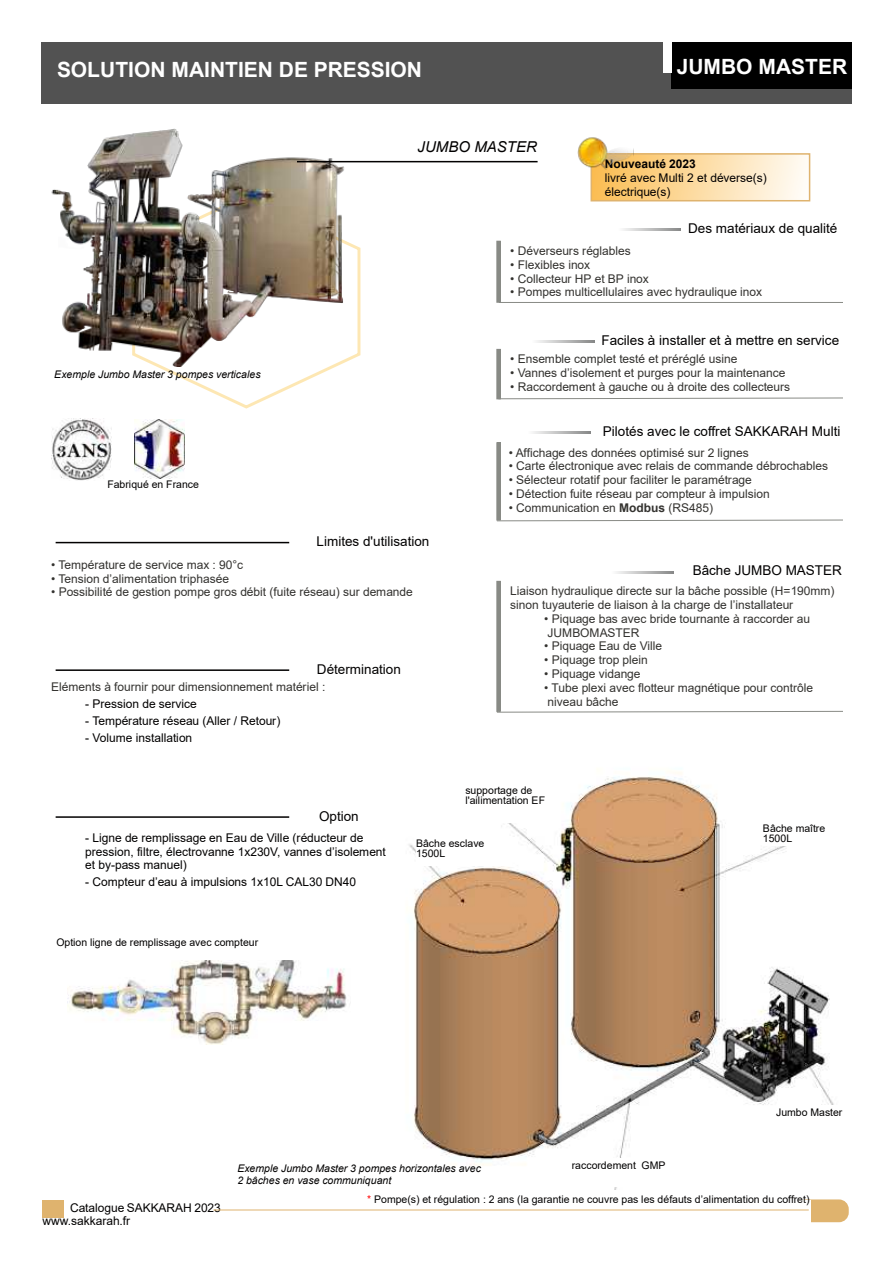
<style>
.page{position:relative;width:893px;height:1263px;background:#fff}
.page>*{position:absolute;margin:0;border:0;box-sizing:border-box;transform-origin:0 0}
.t1{font:700 21px "Arial";color:#fff}
.t2{font:italic 15px "Arial";color:#020000}
.t3{font:13.5px "Arial";color:#020000}
.t4{font:12px/13.8px "Arial";letter-spacing:-.005em;color:#33322f}
.t5{font:12px/13.8px "Arial";letter-spacing:-.005em;color:#020000}
.t6{font:700 12px "Arial";letter-spacing:-.005em;color:#020000}
.t7{font:10.5px/10.5px "Arial";color:#020000}
.t8{font:italic 10.5px/12px "Arial";color:#020000}
.s1{font-weight:700}
.s2{color:#f00}
</style>
<div class="page">
<div style="left:797px;top:1200px;width:51px;height:21px;background:#dfb36e;border-radius:9px"></div>
<div style="left:796px;top:1199px;width:53px;height:23px;border:2px solid #dfb36e;border-radius:9px"></div>
<div style="left:43px;top:1200px;width:21px;height:17px;background:#dfb36e"></div>
<div style="left:781px;top:1200px;width:30px;height:30px;background:#fff"></div>
<hr style="left:213px;top:1209px;width:596px;height:1px;background:#dfb36e">
<svg style="left:156px;top:366px;width:181px;height:43px"></svg>
<img style="left:67px;top:960px;width:280px;height:85px">
<div style="left:41px;top:42px;width:811px;height:62px;background:#525252"></div>
<div style="left:671px;top:42px;width:181px;height:47px;background:#000"></div>
<div style="left:663px;top:9px;width:8px;height:64px;background:#fff"></div>
<hr style="left:497px;top:241px;width:3px;height:61px;background:#888a85">
<div style="left:496px;top:241px;width:5px;height:62px;border:1px solid #888a85"></div>
<hr style="left:499px;top:302px;width:344px;height:1px;background:#888a85">
<svg style="left:496px;top:519px;width:347px;height:3px"></svg>
<hr style="left:497px;top:443px;width:3px;height:77px;background:#888a85">
<div style="left:496px;top:442px;width:5px;height:78px;border:1px solid #888a85"></div>
<hr style="left:497px;top:349px;width:3px;height:50px;background:#888a85">
<div style="left:496px;top:349px;width:5px;height:50px;border:1px solid #888a85"></div>
<hr style="left:56px;top:542px;width:233px;height:1px;background:#020000">
<img style="left:134px;top:419px;width:51px;height:60px">
<img style="left:52px;top:418px;width:59px;height:62px">
<svg style="left:497px;top:397px;width:346px;height:3px"></svg>
<img style="left:51px;top:128px;width:328px;height:238px">
<hr style="left:297px;top:161px;width:241px;height:1px;background:#020000">
<svg style="left:497px;top:710px;width:346px;height:3px"></svg>
<hr style="left:497px;top:581px;width:3px;height:130px;background:#888a85">
<div style="left:496px;top:581px;width:5px;height:131px;border:1px solid #888a85"></div>
<hr style="left:56px;top:669px;width:233px;height:2px;background:#020000">
<div style="left:591px;top:154px;width:219px;height:47px;background:linear-gradient(to right,#fbbc50,#fffdf9)"></div>
<div style="left:590px;top:153px;width:220px;height:48px;border:2px solid #dfb36e"></div>
<img style="left:577px;top:137px;width:57px;height:38px">
<img style="left:409px;top:772px;width:425px;height:417px">
<hr style="left:56px;top:816px;width:233px;height:2px;background:#020000">
<div style="left:763px;top:821px;width:75px;height:24px;background:#fff"></div>
<div style="left:776px;top:1105px;width:72px;height:28px;background:#fff"></div>
<div style="left:572px;top:1158px;width:116px;height:28px;background:#fff"></div>
<div style="left:416px;top:836px;width:96px;height:29px;background:#fff"></div>
<div style="left:465px;top:783px;width:92px;height:39px;background:#fff"></div>
<h1 class="t1" style="left:57px;top:58px;width:367px">SOLUTION MAINTIEN DE PRESSION</h1>
<h1 class="t1" style="left:677px;top:55px;width:172px">JUMBO MASTER</h1>
<p class="t2" style="left:418px;top:138px;width:121px">JUMBO MASTER</p>
<p class="t6" style="left:605px;top:158px;width:92px">Nouveauté 2023</p>
<p class="t5" style="left:605px;top:171px;width:164px">livré avec Multi 2 et déverse(s) électrique(s)</p>
<p class="t3" style="left:688px;top:221px;width:151px">Des matériaux de qualité</p>
<p class="t4" style="left:510px;top:244px;width:122px">• Déverseurs réglables</p>
<p class="t4" style="left:510px;top:258px;width:81px">• Flexibles inox</p>
<p class="t4" style="left:510px;top:272px;width:140px">• Collecteur HP et BP inox</p>
<p class="t4" style="left:510px;top:285px;width:253px">• Pompes multicellulaires avec hydraulique inox</p>
<p class="t8" style="left:54px;top:368px;width:208px">Exemple Jumbo Master 3 pompes verticales</p>
<p class="t7" style="left:107px;top:479px;width:93px">Fabriqué en France</p>
<p class="t3" style="left:317px;top:534px;width:114px">Limites d'utilisation</p>
<p class="t4" style="left:51px;top:558px;width:194px">• Température de service max : 90°c</p>
<p class="t4" style="left:51px;top:571px;width:179px">• Tension d’alimentation triphasée</p>
<p class="t4" style="left:51px;top:585px;width:363px">• Possibilité de gestion pompe gros débit (fuite réseau) sur demande</p>
<p class="t3" style="left:317px;top:661px;width:86px">Détermination</p>
<p class="t4" style="left:51px;top:680px;width:276px">Eléments à fournir pour dimensionnement matériel :</p>
<p class="t5" style="left:85px;top:697px;width:113px">- Pression de service</p>
<p class="t5" style="left:85px;top:714px;width:197px">- Température réseau (Aller / Retour)</p>
<p class="t5" style="left:85px;top:731px;width:109px">- Volume installation</p>
<p class="t3" style="left:601px;top:332px;width:239px">Faciles à installer et à mettre en service</p>
<p class="t4" style="left:510px;top:352px;width:229px">• Ensemble complet testé et préréglé usine</p>
<p class="t4" style="left:510px;top:366px;width:277px">• Vannes d’isolement et purges pour la maintenance</p>
<p class="t4" style="left:510px;top:380px;width:281px">• Raccordement à gauche ou à droite des collecteurs</p>
<p class="t3" style="left:603px;top:424px;width:239px">Pilotés avec le coffret SAKKARAH Multi</p>
<p class="t4" style="left:509px;top:445px;width:242px">• Affichage des données optimisé sur 2 lignes</p>
<p class="t4" style="left:509px;top:459px;width:321px">• Carte électronique avec relais de commande débrochables</p>
<p class="t4" style="left:509px;top:473px;width:245px">• Sélecteur rotatif pour faciliter le paramétrage</p>
<p class="t4" style="left:509px;top:487px;width:262px">• Détection fuite réseau par compteur à impulsion</p>
<p class="t4" style="left:509px;top:501px;width:206px">• Communication en <span class="s1">Modbus</span> (RS485)</p>
<p class="t3" style="left:693px;top:562px;width:151px">Bâche JUMBO MASTER</p>
<p class="t4" style="left:510px;top:584px;width:326px">Liaison hydraulique directe sur la bâche possible (H=190mm) sinon tuyauterie de liaison à la charge de l’installateur</p>
<p class="t4" style="left:544px;top:612px;width:267px">• Piquage bas avec bride tournante à raccorder au<br>JUMBOMASTER</p>
<p class="t4" style="left:544px;top:639px;width:119px">• Piquage Eau de Ville</p>
<p class="t4" style="left:544px;top:653px;width:105px">• Piquage trop plein</p>
<p class="t4" style="left:544px;top:667px;width:98px">• Piquage vidange</p>
<p class="t4" style="left:544px;top:681px;width:270px">• Tube plexi avec flotteur magnétique pour contrôle niveau bâche</p>
<p class="t7" style="left:465px;top:785px;width:81px">supportage de l'ailimentation EF</p>
<p class="t3" style="left:319px;top:809px;width:41px">Option</p>
<p class="t5" style="left:85px;top:831px;width:302px">- Ligne de remplissage en Eau de Ville (réducteur de pression, filtre, électrovanne 1x230V, vannes d’isolement et by-pass manuel)</p>
<p class="t5" style="left:85px;top:875px;width:272px">- Compteur d’eau à impulsions 1x10L CAL30 DN40</p>
<p class="t7" style="left:56px;top:937px;width:203px">Option ligne de remplissage avec compteur</p>
<p class="t7" style="left:416px;top:838px;width:70px">Bâche esclave<br>1500L</p>
<p class="t8" style="left:237px;top:1162px;width:245px">Exemple Jumbo Master 3 pompes horizontales avec<br>2 bâches en vase communiquant</p>
<p class="t7" style="left:572px;top:1160px;width:95px">raccordement GMP</p>
<p class="t7" style="left:763px;top:823px;width:64px">Bâche maître<br>1500L</p>
<p class="t7" style="left:776px;top:1107px;width:68px">Jumbo Master</p>
<p class="t5" style="left:42px;top:1201px;width:180px;text-indent:28px">Catalogue SAKKARAH 2023 www.sakkarah.fr</p>
<p class="t7" style="left:367px;top:1194px;width:444px"><span class="s2">*</span> Pompe(s) et régulation : 2 ans (la garantie ne couvre pas les défauts d’alimentation du coffret)</p>
</div>
